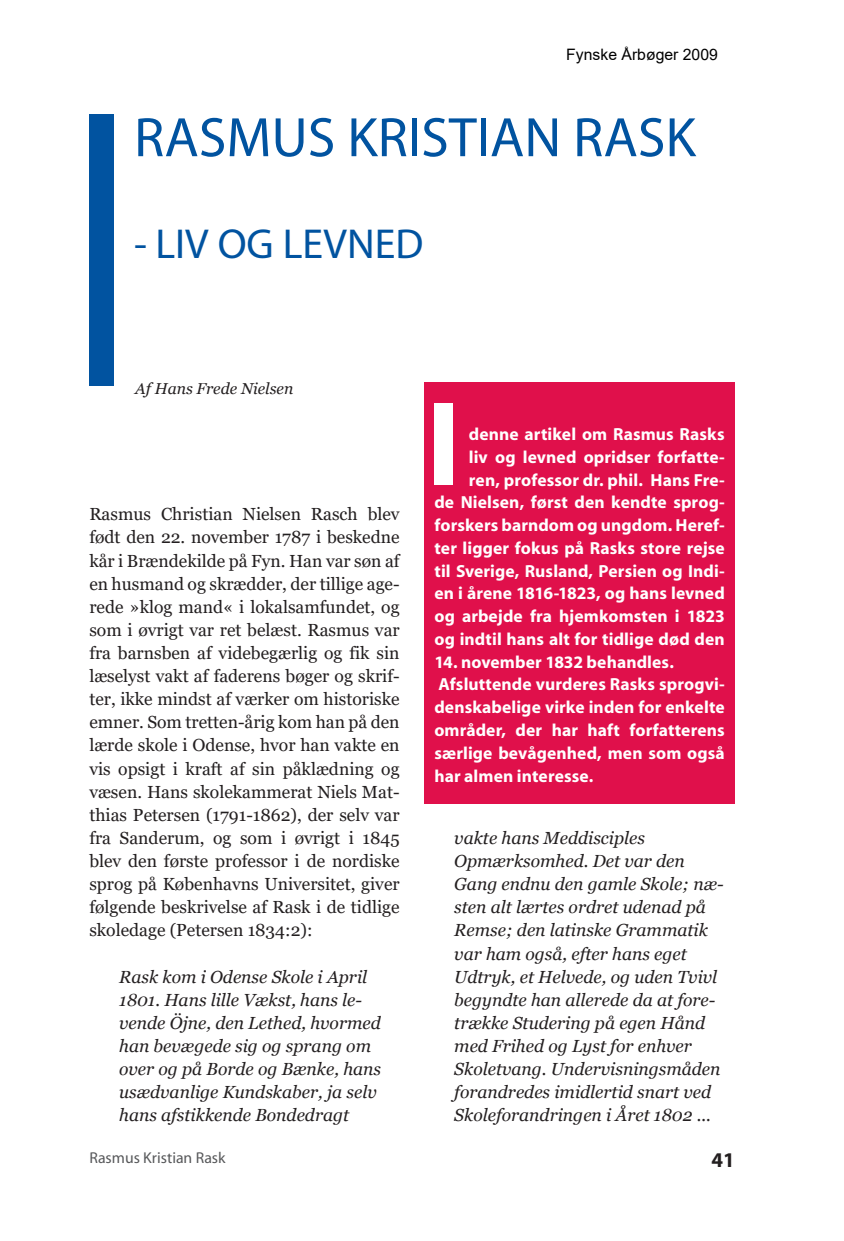
<style>
.page{position:relative;width:844px;height:1241px;background:#fff}
.page>*{position:absolute;margin:0;border:0;box-sizing:border-box;transform-origin:0 0}
.t1{font:700 120.75px "Myriad";color:#fff}
.t2{font:56px "Myriad";color:#0153a0}
.t3{font:42px "Myriad";color:#0153a0}
.t4{font:700 21px "Myriad";color:#231f20}
.t5{font:17.5px/23.1px "Georgia";color:#231f20;text-align:justify}
.ny_citat_i_rask{font:italic 17.5px/23.1px "Georgia";color:#231f20}
.t6{font:700 17.5px/22.8px "Myriad";letter-spacing:.005em;color:#fff;text-align:right}
.t7{font:15.75px "Myriad";color:#57585a}
.t8{font:italic 15.75px "Georgia";color:#231f20}
.t9{font:15.75px "Arial";color:#000}
</style>
<div class="page">
<div style="left:89px;top:114px;width:25px;height:272px;background:#0153a0"></div>
<div style="left:424px;top:382px;width:310px;height:421px;background:#e0104b"></div>
<p class="t9" style="left:566px;top:43px;width:153px">Fynske Årbøger 2009</p>
<p class="t2" style="left:134px;top:110px;width:563px">RASMUS KRISTIAN RASK</p>
<p class="t3" style="left:134px;top:223px;width:291px">- LIV OG LEVNED</p>
<p class="t8" style="left:135px;top:379px;width:159px">Af Hans Frede Nielsen</p>
<p class="t5" style="left:89px;top:503px;width:312px">Rasmus Christian Nielsen Rasch blev født den 22. november 1787 i beskedne kår i Brændekilde på Fyn. Han var søn af en husmand og skrædder, der tillige age&shy;rede »klog mand« i lokalsamfundet, og som i øvrigt var ret belæst. Rasmus var fra barnsben af videbegærlig og fik sin læselyst vakt af faderens bøger og skrif&shy;ter, ikke mindst af værker om historiske emner. Som tretten-årig kom han på den lærde skole i Odense, hvor han vakte en vis opsigt i kraft af sin påklædning og væsen. Hans skolekammerat Niels Mat&shy;thias Petersen (1791-1862), der selv var fra Sanderum, og som i øvrigt i 1845 blev den første professor i de nordiske sprog på Københavns Universitet, giver følgende beskrivelse af Rask i de tidlige skoledage (Petersen 1834:2):</p>
<p class="ny_citat_i_rask" style="left:119px;top:965px;width:263px">Rask kom i Odense Skole i April<br>1801. Hans lille Vækst, hans le&shy;vende Öjne, den Lethed, hvormed han bevægede sig og sprang om over og på Borde og Bænke, hans usædvanlige Kundskaber, ja selv hans afstikkende Bondedragt</p>
<p class="t1" style="left:426px;top:382px;width:36px">I</p>
<p class="t6" style="left:434px;top:423px;width:292px">denne artikel om Rasmus Rasks<br>liv og levned opridser forfatte&shy;ren, professor dr. phil. Hans Fre-<br>de Nielsen, først den kendte sprog&shy;forskers barndom og ungdom. Heref&shy;ter ligger fokus på Rasks store rejse til Sverige, Rusland, Persien og Indi&shy;en i årene 1816-1823, og hans levned og arbejde fra hjemkomsten i 1823 og indtil hans alt for tidlige død den</p>
<p class="t6" style="left:434px;top:651px;width:292px;text-align:left">14. november 1832 behandles.<br>Afsluttende vurderes Rasks sprogvi&shy;denskabelige virke inden for enkelte områder, der har haft forfatterens særlige bevågenhed, men som også har almen interesse.</p>
<p class="ny_citat_i_rask" style="left:454px;top:826px;width:271px">vakte hans Meddisciples<br>Opmærksomhed. Det var den<br>Gang endnu den gamle Skole; næ&shy;sten alt lærtes ordret udenad på<br>Remse; den latinske Grammatik var ham også, efter hans eget<br>Udtryk, et Helvede, og uden Tvivl begyndte han allerede da at fore&shy;trække Studering på egen Hånd med Frihed og Lyst for enhver<br>Skoletvang. Undervisningsmåden forandredes imidlertid snart ved<br>Skoleforandringen i Året 1802 ...</p>
<p class="t7" style="left:89px;top:1150px;width:138px">Rasmus Kristian Rask</p>
<p class="t4" style="left:711px;top:1149px;width:25px">41</p>
</div>
